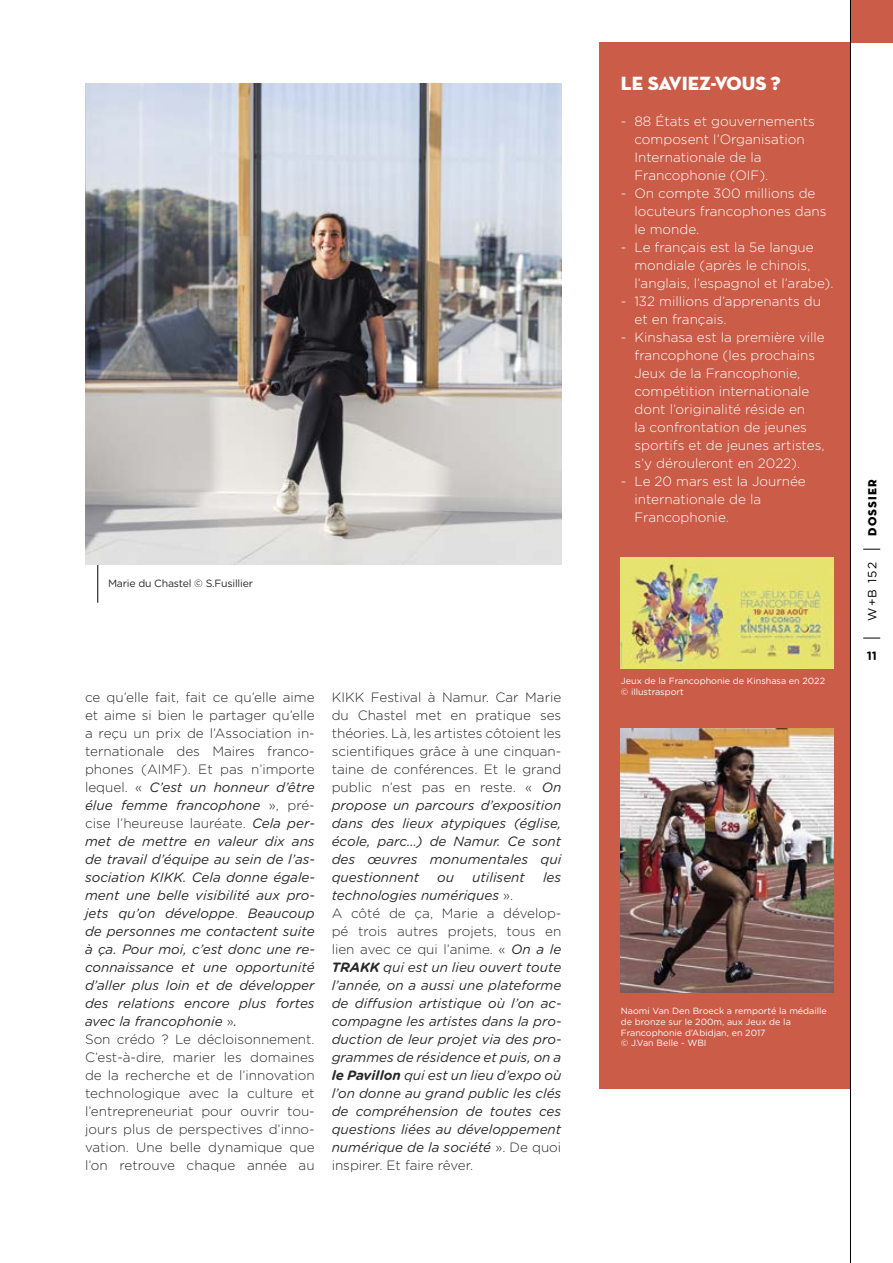
<style>
.page{position:relative;width:893px;height:1263px;background:#fff}
.page>*{position:absolute;margin:0;border:0;box-sizing:border-box;transform-origin:0 0}
.texte_courant{font:19.5px "Neutra Disp Titling";color:#fff}
.texte_courant-2{font:italic 13.5px/18px "Gotham Rounded";color:#292929;text-align:justify}
.texte_courant-3{font:300 13.5px/18px "Gotham Rounded";color:#292929;text-align:justify}
.texte_courant-4{font:300 13.5px/18px "Gotham Rounded";color:#fff}
.t1{font:12px "Neutra Disp Titling";letter-spacing:.1em;color:#000}
.t2{font:12px "Gotham Rounded";color:#000}
.t3{font:700 12px "Gotham Rounded";color:#000}
.légende{font:10.5px "Gotham Rounded";letter-spacing:-.02em;color:#292929}
.légende-2{font:9px/10.8px "Gotham Rounded";color:#fff}
.s1{font-weight:300;font-style:normal}
.s2{font-weight:400;font-style:italic}
.s3{font-weight:700}
</style>
<div class="page">
<hr style="left:98px;top:490px;width:1px;height:113px;background:#000">
<img style="left:85px;top:84px;width:476px;height:481px">
<div style="left:600px;top:43px;width:250px;height:1046px;background:#cb5c47"></div>
<img style="left:621px;top:557px;width:212px;height:111px">
<img style="left:621px;top:729px;width:212px;height:263px">
<div style="left:850px;top:0;width:43px;height:43px;background:#cb5c47"></div>
<hr style="left:850px;top:0;width:1px;height:1263px;background:#000">
<svg style="left:863px;top:638px;width:17px;height:1px"></svg>
<svg style="left:863px;top:549px;width:17px;height:1px"></svg>
<p class="légende" style="left:108px;top:577px;width:146px">Marie du Chastel © S.Fusillier</p>
<p class="texte_courant-2" style="left:85px;top:688px;width:232px"><span class="s1">ce qu’elle fait, fait ce qu’elle aime et aime si bien le partager qu’elle a reçu un prix de l’Association in&shy;ternationale des Maires franco&shy;phones (AIMF). Et pas n’importe lequel. «</span> C’est un honneur d’être élue femme francophone <span class="s1">», pré&shy;cise l’heureuse lauréate.</span> Cela per&shy;met de mettre en valeur dix ans de travail d’équipe au sein de l’as&shy;sociation KIKK. Cela donne égale&shy;ment une belle visibilité aux pro&shy;jets qu’on développe<span class="s1">.</span> Beaucoup de personnes me contactent suite à ça. Pour moi, c’est donc une re&shy;connaissance et une opportunité d’aller plus loin et de développer des relations encore plus fortes avec la francophonie <span class="s1">»</span>.</p>
<p class="texte_courant-3" style="left:85px;top:1030px;width:231px">Son crédo ? Le décloisonnement.<br>C’est-à-dire, marier les domaines de la recherche et de l’innovation technologique avec la culture et l’entrepreneuriat pour ouvrir tou&shy;jours plus de perspectives d’inno&shy;vation. Une belle dynamique que l’on retrouve chaque année au</p>
<p class="texte_courant-3" style="left:332px;top:688px;width:231px">KIKK Festival à Namur. Car Marie du Chastel met en pratique ses théories. Là, les artistes côtoient les scientifiques grâce à une cinquan&shy;taine de conférences. Et le grand public n’est pas en reste. « <span class="s2">On propose un parcours d’exposition dans des lieux atypiques (église, école, parc…) de Namur. Ce sont des œuvres monumentales qui questionnent</span></p>
<p class="texte_courant-2" style="left:437px;top:868px;width:18px">ou</p>
<p class="texte_courant-2" style="left:472px;top:868px;width:54px">utilisent</p>
<p class="texte_courant-2" style="left:543px;top:868px;width:20px">les</p>
<p class="texte_courant-2" style="left:332px;top:886px;width:183px">technologies numériques <span class="s1">».</span></p>
<p class="texte_courant-2" style="left:332px;top:904px;width:232px"><span class="s1">A côté de ça, Marie a dévelop&shy;pé trois autres projets, tous en lien avec ce qui l’anime. «</span> On a le <span class="s3">TRAKK</span> qui est un lieu ouvert toute l’année, on a aussi une plateforme de diffusion artistique où l’on ac&shy;compagne les artistes dans la pro&shy;duction de leur projet via des pro&shy;grammes de résidence et puis, on a <span class="s3">le Pavillon</span> qui est un lieu d’expo où l’on donne au grand public les clés de compréhension de toutes ces questions liées au développement numérique de la société <span class="s1">». De quoi inspirer. Et faire rêver.</span></p>
<p class="texte_courant" style="left:621px;top:71px;width:161px">LE SAVIEZ-VOUS ?</p>
<p class="texte_courant-4" style="left:634px;top:112px;width:182px;text-indent:-14px">- 88 États et gouvernements composent l’Organisation<br>Internationale de la<br>Francophonie (OIF).</p>
<p class="texte_courant-4" style="left:634px;top:184px;width:194px;text-indent:-14px">- On compte 300 millions de locuteurs francophones dans le monde.</p>
<p class="texte_courant-4" style="left:634px;top:238px;width:200px;text-indent:-14px">- Le français est la 5e langue mondiale (après le chinois, l’anglais, l’espagnol et l’arabe).</p>
<p class="texte_courant-4" style="left:634px;top:292px;width:188px;text-indent:-14px">- 132 millions d’apprenants du et en français.</p>
<p class="texte_courant-4" style="left:634px;top:328px;width:192px;text-indent:-14px">- Kinshasa est la première ville francophone (les prochains<br>Jeux de la Francophonie, compétition internationale dont l’originalité réside en<br>la confrontation de jeunes sportifs et de jeunes artistes, s’y dérouleront en 2022).</p>
<p class="texte_courant-4" style="left:634px;top:472px;width:173px;text-indent:-14px">- Le 20 mars est la Journée internationale de la<br>Francophonie.</p>
<p class="légende-2" style="left:621px;top:676px;width:206px">Jeux de la Francophonie de Kinshasa en 2022</p>
<p class="légende-2" style="left:621px;top:686px;width:65px">© illustrasport</p>
<p class="t1" style="left:865px;top:536px;width:58px;rotate:-90deg">DOSSIER</p>
<p class="t2" style="left:865px;top:621px;width:60px;rotate:-90deg">W+B 152</p>
<p class="t3" style="left:867px;top:649px;width:12px">11</p>
<p class="légende-2" style="left:621px;top:1005px;width:207px">Naomi Van Den Broeck a remporté la médaille de bronze sur le 200m, aux Jeux de la<br>Francophonie d’Abidjan, en 2017</p>
<p class="légende-2" style="left:621px;top:1038px;width:87px">© J.Van Belle - WBI</p>
</div>
